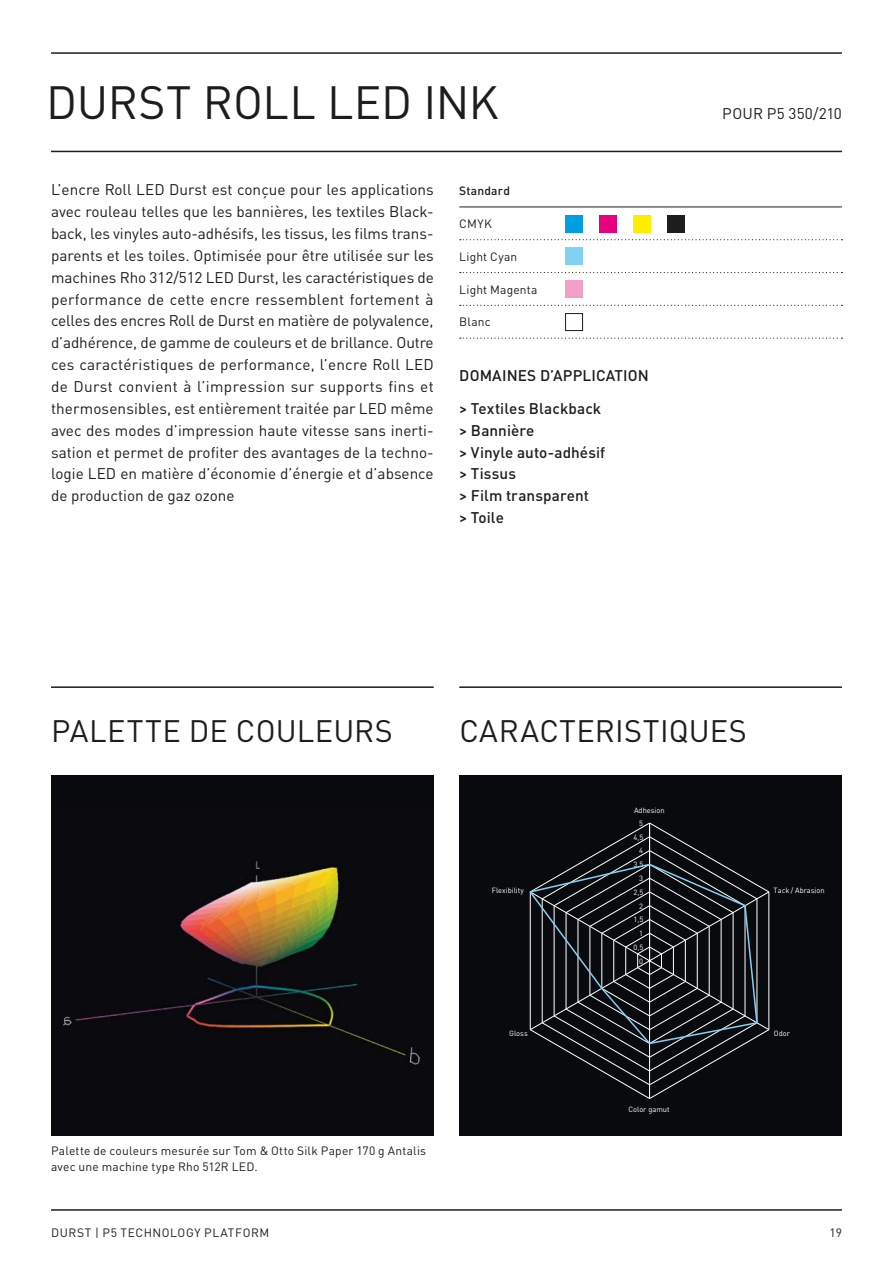
<style>
.page{position:relative;width:893px;height:1263px;background:#fff}
.page>*{position:absolute;margin:0;border:0;box-sizing:border-box;transform-origin:0 0}
.t1{font:46.05px "DINOT";letter-spacing:-.005em;color:#1d1d1b}
.t2{font:30.75px "DINOT";letter-spacing:.01em;color:#1d1d1b}
.t3{font:15.3px/21.9px "DINOT";color:#1d1d1b;text-align:justify}
.t4{font:500 15.3px/21.9px "DINOT";letter-spacing:.005em;color:#1d1d1b}
.t5{font:12px/16.5px "DINOT";letter-spacing:.02em;color:#1d1d1b}
.t6{font:12px "DINOT";letter-spacing:.05em;color:#1d1d1b}
.t7{font:500 12px "DINOT";letter-spacing:.02em;color:#1d1d1b}
.t8{font:7.5px "DINOT";color:#fff}
</style>
<div class="page">
<div style="left:459px;top:775px;width:383px;height:360px;background:#090a0d"></div>
<svg style="left:556px;top:822px;width:214px;height:277px"></svg>
<svg style="left:529px;top:863px;width:230px;height:182px"></svg>
<div style="left:51px;top:775px;width:383px;height:360px;background:#090a0d"></div>
<img style="left:63px;top:861px;width:358px;height:204px">
<hr style="left:51px;top:52px;width:791px;height:2px;background:#1d1d1b">
<hr style="left:51px;top:151px;width:791px;height:1px;background:#1d1d1b">
<hr style="left:459px;top:207px;width:383px;height:1px;background:#1d1d1b">
<svg style="left:460px;top:239px;width:382px;height:1px"></svg>
<svg style="left:460px;top:272px;width:382px;height:1px"></svg>
<svg style="left:460px;top:305px;width:382px;height:1px"></svg>
<svg style="left:460px;top:338px;width:382px;height:1px"></svg>
<div style="left:566px;top:215px;width:17px;height:17px;background:#009fe3"></div>
<div style="left:600px;top:215px;width:17px;height:17px;background:#e6007d"></div>
<div style="left:634px;top:215px;width:17px;height:17px;background:#ffed00"></div>
<div style="left:668px;top:215px;width:17px;height:17px;background:#1d1d1b"></div>
<div style="left:566px;top:248px;width:17px;height:17px;background:#83d0f5"></div>
<div style="left:566px;top:281px;width:17px;height:17px;background:#f39fc5"></div>
<div style="left:565px;top:313px;width:18px;height:18px;border:1px solid #1d1d1b"></div>
<hr style="left:51px;top:686px;width:383px;height:2px;background:#1d1d1b">
<hr style="left:459px;top:686px;width:383px;height:2px;background:#1d1d1b">
<hr style="left:51px;top:1209px;width:791px;height:2px;background:#1d1d1b">
<h1 class="t1" style="left:46px;top:67px;width:454px">DURST ROLL LED INK</h1>
<p class="t3" style="left:51px;top:177px;width:384px">L’encre Roll LED Durst est conçue pour les applications avec rouleau telles que les bannières, les textiles Black&shy;back, les vinyles auto-adhésifs, les tissus, les films trans&shy;parents et les toiles. Optimisée pour être utilisée sur les machines Rho 312/512 LED Durst, les caractéristiques de performance de cette encre ressemblent fortement à celles des encres Roll de Durst en matière de polyvalence, d’adhérence, de gamme de couleurs et de brillance. Outre ces caractéristiques de performance, l’encre Roll LED de Durst convient à l’impression sur supports fins et thermosensibles, est entièrement traitée par LED même avec des modes d’impression haute vitesse sans inerti&shy;sation et permet de profiter des avantages de la techno&shy;logie LED en matière d’économie d’énergie et d’absence de production de gaz ozone</p>
<p class="t7" style="left:459px;top:181px;width:52px">Standard</p>
<p class="t5" style="left:459px;top:214px;width:34px">CMYK</p>
<p class="t5" style="left:459px;top:247px;width:60px">Light Cyan</p>
<p class="t5" style="left:459px;top:280px;width:80px">Light Magenta</p>
<p class="t5" style="left:459px;top:313px;width:33px">Blanc</p>
<p class="t4" style="left:459px;top:358px;width:191px;line-height:32.8px">DOMAINES D’APPLICATION &gt; Textiles Blackback</p>
<p class="t4" style="left:459px;top:418px;width:148px">&gt; Bannière<br>&gt; Vinyle auto-adhésif &gt; Tissus<br>&gt; Film transparent<br>&gt; Toile</p>
<p class="t3" style="left:722px;top:101px;width:121px">POUR P5 350/210</p>
<h2 class="t2" style="left:51px;top:707px;width:343px">PALETTE DE COULEURS</h2>
<h2 class="t2" style="left:459px;top:707px;width:289px">CARACTERISTIQUES</h2>
<p class="t8" style="left:634px;top:804px;width:32px">Adhesion</p>
<p class="t8" style="left:639px;top:817px;width:5px">5</p>
<p class="t8" style="left:633px;top:831px;width:11px">4,5</p>
<p class="t8" style="left:639px;top:845px;width:5px">4</p>
<p class="t8" style="left:633px;top:859px;width:11px">3,5</p>
<p class="t5" style="left:51px;top:1141px;width:377px">Palette de couleurs mesurée sur Tom &amp; Otto Silk Paper 170 g Antalis avec une machine type Rho 512R LED.</p>
<p class="t8" style="left:492px;top:885px;width:33px">Flexibility</p>
<p class="t8" style="left:509px;top:1028px;width:20px">Gloss</p>
<p class="t8" style="left:639px;top:873px;width:5px">3</p>
<p class="t8" style="left:633px;top:886px;width:11px">2,5</p>
<p class="t8" style="left:639px;top:900px;width:5px">2</p>
<p class="t8" style="left:633px;top:914px;width:11px">1,5</p>
<p class="t8" style="left:639px;top:928px;width:5px">1</p>
<p class="t8" style="left:633px;top:941px;width:11px">0,5</p>
<p class="t8" style="left:639px;top:955px;width:5px">0</p>
<p class="t8" style="left:628px;top:1103px;width:43px">Color gamut</p>
<p class="t8" style="left:774px;top:885px;width:53px">Tack / Abrasion</p>
<p class="t8" style="left:774px;top:1028px;width:18px">Odor</p>
<p class="t6" style="left:51px;top:1224px;width:220px">DURST | P5 TECHNOLOGY PLATFORM</p>
<p class="t5" style="left:829px;top:1224px;width:14px">19</p>
</div>
